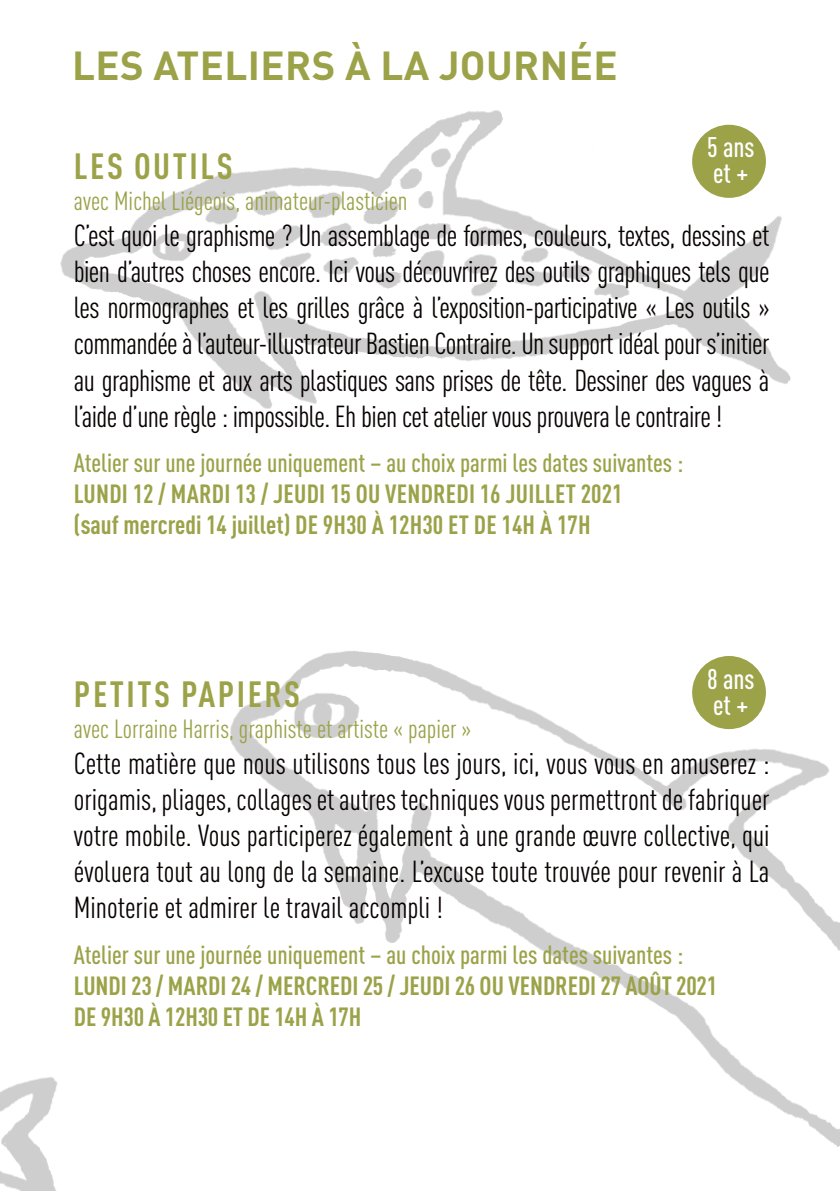
<style>
.page{position:relative;width:840px;height:1191px;background:#fff}
.page>*{position:absolute;margin:0;border:0;box-sizing:border-box;transform-origin:0 0}
.t1{font:700 40px "DIN Pro";letter-spacing:.01em;color:#9ba248}
.t2{font:700 condensed 36px "DIN Pro";letter-spacing:.07em;color:#9ba248}
.t3{font:condensed 30px/36px "DIN Pro";letter-spacing:-.01em;color:#080302;text-align:justify}
.t4{font:500 condensed 28px "DIN Pro";color:#fff}
.t5{font:700 condensed 26px "DIN Pro";color:#9ba248}
.t6{font:500 condensed 26px "DIN Pro";color:#9ba248}
.t7{font:condensed 26px "DIN Pro";color:#9ba248}
</style>
<div class="page">
<img style="left:0;top:110px;width:839px;height:1081px">
<div style="left:172px;top:858px;width:45px;height:33px;background:#fff"></div>
<div style="left:691px;top:125px;width:74px;height:73px;background:#9ba248;border-radius:50%"></div>
<div style="left:691px;top:656px;width:74px;height:73px;background:#9ba248;border-radius:50%"></div>
<p class="t1" style="left:72px;top:32px;width:546px">LES ATELIERS À LA JOURNÉE</p>
<p class="t4" style="left:706px;top:127px;width:49px">5 ans</p>
<p class="t4" style="left:712px;top:153px;width:37px">et +</p>
<p class="t2" style="left:74px;top:139px;width:160px">LES OUTILS</p>
<p class="t7" style="left:74px;top:182px;width:335px">avec Michel Liégeois, animateur-plasticien</p>
<p class="t3" style="left:74px;top:216px;width:697px">C’est quoi le graphisme ? Un assemblage de formes, couleurs, textes, dessins et bien d’autres choses encore. Ici vous découvrirez des outils graphiques tels que les normographes et les grilles grâce à l’exposition-participative « Les outils » commandée à l’auteur-illustrateur Bastien Contraire. Un support idéal pour s’initier au graphisme et aux arts plastiques sans prises de tête. Dessiner des vagues à l’aide d’une règle : impossible. Eh bien cet atelier vous prouvera le contraire !</p>
<p class="t6" style="left:74px;top:443px;width:610px">Atelier sur une journée uniquement – au choix parmi les dates suivantes :</p>
<p class="t5" style="left:74px;top:474px;width:550px">LUNDI 12 / MARDI 13 / JEUDI 15 OU VENDREDI 16 JUILLET 2021</p>
<p class="t5" style="left:74px;top:505px;width:518px">(sauf mercredi 14 juillet) DE 9H30 À 12H30 ET DE 14H À 17H</p>
<p class="t4" style="left:706px;top:658px;width:49px">8 ans</p>
<p class="t4" style="left:712px;top:684px;width:37px">et +</p>
<p class="t2" style="left:74px;top:667px;width:228px">PETITS PAPIERS</p>
<p class="t7" style="left:74px;top:710px;width:399px">avec Lorraine Harris, graphiste et artiste « papier »</p>
<p class="t3" style="left:74px;top:743px;width:697px">Cette matière que nous utilisons tous les jours, ici, vous vous en amuserez : origamis, pliages, collages et autres techniques vous permettront de fabriquer votre mobile. Vous participerez également à une grande œuvre collective, qui évoluera tout au long de la semaine. L’excuse toute trouvée pour revenir à La Minoterie et admirer le travail accompli !</p>
<p class="t6" style="left:74px;top:935px;width:610px">Atelier sur une journée uniquement – au choix parmi les dates suivantes :</p>
<p class="t5" style="left:74px;top:965px;width:644px">LUNDI 23 / MARDI 24 / MERCREDI 25 / JEUDI 26 OU VENDREDI 27 AOÛT 2021</p>
<p class="t5" style="left:74px;top:997px;width:289px">DE 9H30 À 12H30 ET DE 14H À 17H</p>
</div>
